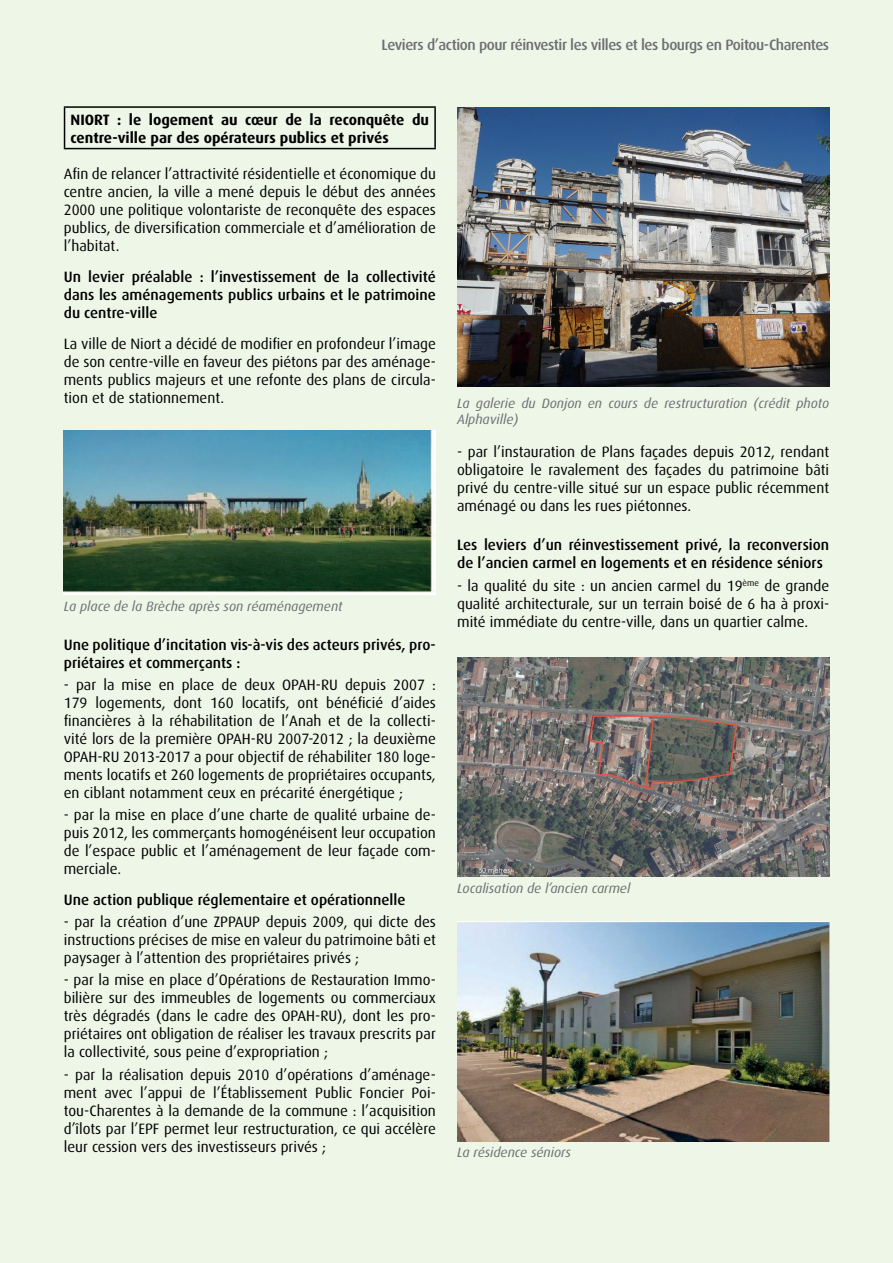
<style>
.page{position:relative;width:893px;height:1263px;background:#eef6e8}
.page>*{position:absolute;margin:0;border:0;box-sizing:border-box;transform-origin:0 0}
.t1{font:15px/18px "Dax OT";color:#000;text-align:justify}
.t2{font:500 15px/18px "Dax OT";color:#000}
.t3{font:700 15px/18px "Dax OT";color:#000}
.t4{font:500 15px "Dax OT";letter-spacing:-.03em;color:#6d6e71}
.t5{font:italic 13.5px/16.2px "Dax OT";color:#6d6e71}
</style>
<div class="page">
<hr style="left:64px;top:106px;width:372px;height:2px;background:#000">
<hr style="left:64px;top:108px;width:1px;height:40px;background:#000">
<hr style="left:434px;top:108px;width:2px;height:40px;background:#000">
<hr style="left:64px;top:148px;width:372px;height:1px;background:#000">
<img style="left:64px;top:431px;width:372px;height:163px">
<img style="left:457px;top:107px;width:372px;height:279px">
<img style="left:457px;top:657px;width:372px;height:219px">
<img style="left:457px;top:921px;width:372px;height:220px">
<p class="t4" style="left:382px;top:36px;width:449px">Leviers d’action pour réinvestir les villes et les bourgs en Poitou-Charentes</p>
<p class="t3" style="left:71px;top:110px;width:360px">NIORT : le logement au cœur de la reconquête du centre-ville par des opérateurs publics et privés</p>
<p class="t1" style="left:64px;top:165px;width:374px">Afin de relancer l’attractivité résidentielle et économique du centre ancien, la ville a mené depuis le début des années 2000 une politique volontariste de reconquête des espaces publics, de diversification commerciale et d’amélioration de l’habitat.</p>
<p class="t2" style="left:64px;top:268px;width:374px;text-align:justify">Un levier préalable : l’investissement de la collectivité dans les aménagements publics urbains et le patrimoine du centre-ville</p>
<p class="t1" style="left:64px;top:335px;width:374px">La ville de Niort a décidé de modifier en profondeur l’image de son centre-ville en faveur des piétons par des aménage&shy;ments publics majeurs et une refonte des plans de circula&shy;tion et de stationnement.</p>
<p class="t5" style="left:64px;top:598px;width:280px">La place de la Brèche après son réaménagement</p>
<p class="t2" style="left:64px;top:635px;width:374px">Une politique d’incitation vis-à-vis des acteurs privés, pro&shy;priétaires et commerçants :</p>
<p class="t1" style="left:64px;top:676px;width:374px">- par la mise en place de deux OPAH-RU depuis 2007 :<br>179 logements, dont 160 locatifs, ont bénéficié d’aides financières à la réhabilitation de l’Anah et de la collecti&shy;vité lors de la première OPAH-RU 2007-2012 ; la deuxième OPAH-RU 2013-2017 a pour objectif de réhabiliter 180 loge&shy;ments locatifs et 260 logements de propriétaires occupants, en ciblant notamment ceux en précarité énergétique ;</p>
<p class="t1" style="left:64px;top:806px;width:374px">- par la mise en place d’une charte de qualité urbaine de&shy;puis 2012, les commerçants homogénéisent leur occupation de l’espace public et l’aménagement de leur façade com&shy;merciale.</p>
<p class="t2" style="left:64px;top:891px;width:343px">Une action publique réglementaire et opérationnelle</p>
<p class="t1" style="left:64px;top:913px;width:374px">- par la création d’une ZPPAUP depuis 2009, qui dicte des instructions précises de mise en valeur du patrimoine bâti et paysager à l’attention des propriétaires privés ;</p>
<p class="t1" style="left:64px;top:971px;width:374px">- par la mise en place d’Opérations de Restauration Immo&shy;bilière sur des immeubles de logements ou commerciaux très dégradés (dans le cadre des OPAH-RU), dont les pro&shy;priétaires ont obligation de réaliser les travaux prescrits par la collectivité, sous peine d’expropriation ;</p>
<p class="t1" style="left:64px;top:1065px;width:374px">- par la réalisation depuis 2010 d’opérations d’aménage&shy;ment avec l’appui de l’Établissement Public Foncier Poi&shy;tou-Charentes à la demande de la commune : l’acquisition d’îlots par l’EPF permet leur restructuration, ce qui accélère leur cession vers des investisseurs privés ;</p>
<p class="t5" style="left:457px;top:395px;width:374px">La galerie du Donjon en cours de restructuration (crédit photo<br>Alphaville)</p>
<p class="t1" style="left:457px;top:443px;width:374px">- par l’instauration de Plans façades depuis 2012, rendant obligatoire le ravalement des façades du patrimoine bâti privé du centre-ville situé sur un espace public récemment aménagé ou dans les rues piétonnes.</p>
<p class="t2" style="left:457px;top:536px;width:374px">Les leviers d’un réinvestissement privé, la reconversion de l’ancien carmel en logements et en résidence séniors</p>
<p class="t1" style="left:457px;top:576px;width:374px">- la qualité du site : un ancien carmel du 19<sup>ème</sup> de grande qualité architecturale, sur un terrain boisé de 6 ha à proxi&shy;mité immédiate du centre-ville, dans un quartier calme.</p>
<p class="t5" style="left:457px;top:881px;width:175px">Localisation de l’ancien carmel</p>
<p class="t5" style="left:457px;top:1144px;width:115px">La résidence séniors</p>
</div>
